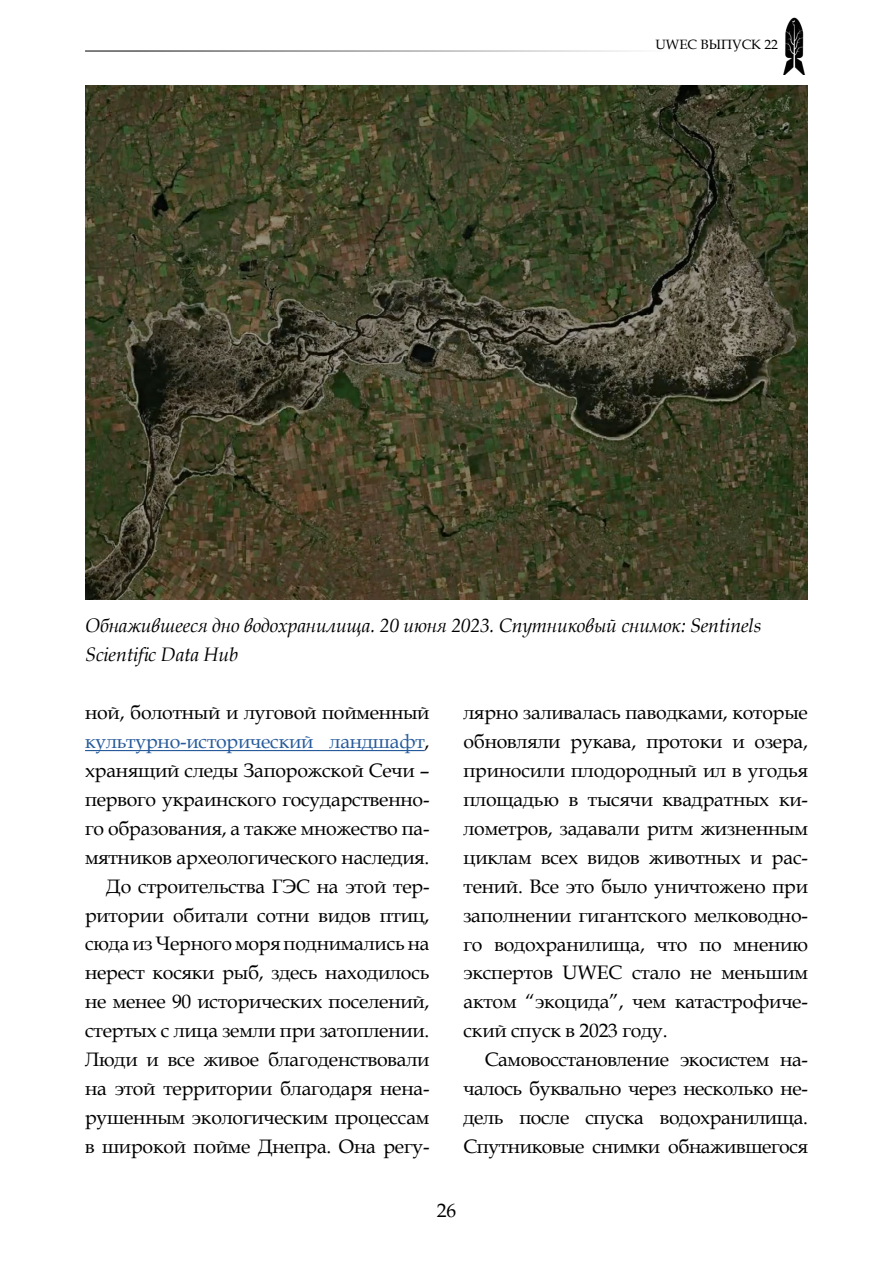
<style>
.page{position:relative;width:893px;height:1263px;background:#fff}
.page>*{position:absolute;margin:0;border:0;box-sizing:border-box;transform-origin:0 0}
.t1{font:19.5px/29px "Book Antiqua";letter-spacing:-.01em;color:#000;text-align:justify}
.t2{font:italic 19.5px/29px "Book Antiqua";letter-spacing:-.01em;color:#000}
.t3{font:13.5px "Book Antiqua";color:#000}
.s1{color:#275b9b}
</style>
<div class="page">
<hr style="left:85px;top:51px;width:686px;height:1px;background:#000">
<img style="left:783px;top:17px;width:22px;height:57px">
<img style="left:85px;top:85px;width:723px;height:515px">
<hr style="left:85px;top:750px;width:340px;height:1px;background:#275b9b">
<p class="t3" style="left:655px;top:35px;width:124px">UWEC ВЫПУСК 22</p>
<p class="t2" style="left:85px;top:611px;width:678px">Обнажившееся дно водохранилища. 20 июня 2023. Спутниковый снимок: Sentinels<br>Scientific Data Hub</p>
<p class="t1" style="left:85px;top:697px;width:346px;text-align:right">ной, болотный и луговой пойменный <span class="s1">культурно-исторический ландшафт</span>, хранящий следы Запорожской Сечи – первого украинского государственно&shy;го образования, а также множество па&shy;мятников археологического наследия.<br>До строительства ГЭС на этой тер&shy;ритории обитали сотни видов птиц, сюда из Черного моря поднимались на нерест косяки рыб, здесь находилось не менее 90 исторических поселений, стертых с лица земли при затоплении.<br>Люди и все живое благоденствовали на этой территории благодаря нена&shy;рушенным экологическим процессам в широкой пойме Днепра. Она регу-</p>
<p class="t1" style="left:463px;top:698px;width:346px">лярно заливалась паводками, которые обновляли рукава, протоки и озера, приносили плодородный ил в угодья площадью в тысячи квадратных ки&shy;лометров, задавали ритм жизненным циклам всех видов животных и рас&shy;тений. Все это было уничтожено при заполнении гигантского мелководно&shy;го водохранилища, что по мнению экспертов UWEC стало не меньшим актом “экоцида”, чем катастрофиче&shy;ский спуск в 2023 году.</p>
<p class="t1" style="left:463px;top:1045px;width:346px;text-indent:21px">Самовосстановление экосистем на&shy;чалось буквально через несколько не&shy;дель после спуска водохранилища.<br>Спутниковые снимки обнажившегося</p>
<p class="t1" style="left:437px;top:1195px;width:21px">26</p>
</div>
